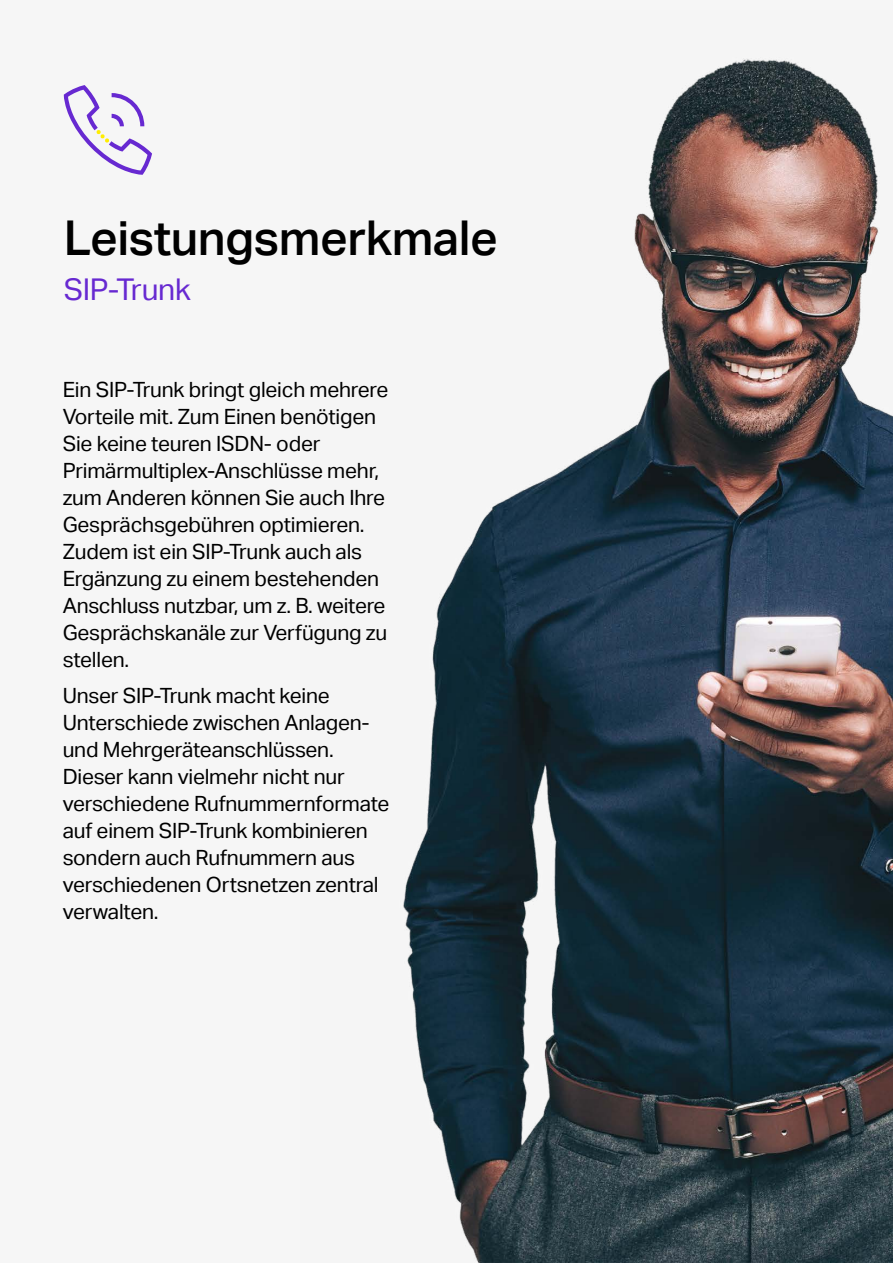
<style>
.page{position:relative;width:893px;height:1263px;background:#f6f6f6}
.page>*{position:absolute;margin:0;border:0;box-sizing:border-box;transform-origin:0 0}
.t1{font:500 48px "Aktiv Grotesk";letter-spacing:-.01em;color:#000}
.t2{font:30px "Aktiv Grotesk";letter-spacing:-.01em;color:#6729d1}
.t3{font:21px/27px "Aktiv Grotesk";letter-spacing:-.01em;color:#000}
</style>
<div class="page">
<img style="left:403px;top:58px;width:490px;height:1205px">
<svg style="left:64px;top:85px;width:88px;height:90px"></svg>
<h1 class="t1" style="left:64px;top:211px;width:436px">Leistungsmerkmale</h1>
<h2 class="t2" style="left:64px;top:272px;width:128px">SIP-Trunk</h2>
<p class="t3" style="left:63px;top:376px;width:327px">Ein SIP-Trunk bringt gleich mehrere<br>Vorteile mit. Zum Einen benötigen<br>Sie keine teuren ISDN- oder<br>Primärmultiplex-Anschlüsse mehr, zum Anderen können Sie auch Ihre<br>Gesprächsgebühren optimieren.<br>Zudem ist ein SIP-Trunk auch als<br>Ergänzung zu einem bestehenden<br>Anschluss nutzbar, um z. B. weitere<br>Gesprächskanäle zur Verfügung zu stellen.</p>
<p class="t3" style="left:63px;top:682px;width:328px">Unser SIP-Trunk macht keine<br>Unterschiede zwischen Anlagen&shy;und Mehrgeräteanschlüssen.<br>Dieser kann vielmehr nicht nur verschiedene Rufnummernformate auf einem SIP-Trunk kombinieren sondern auch Rufnummern aus verschiedenen Ortsnetzen zentral verwalten.</p>
</div>
